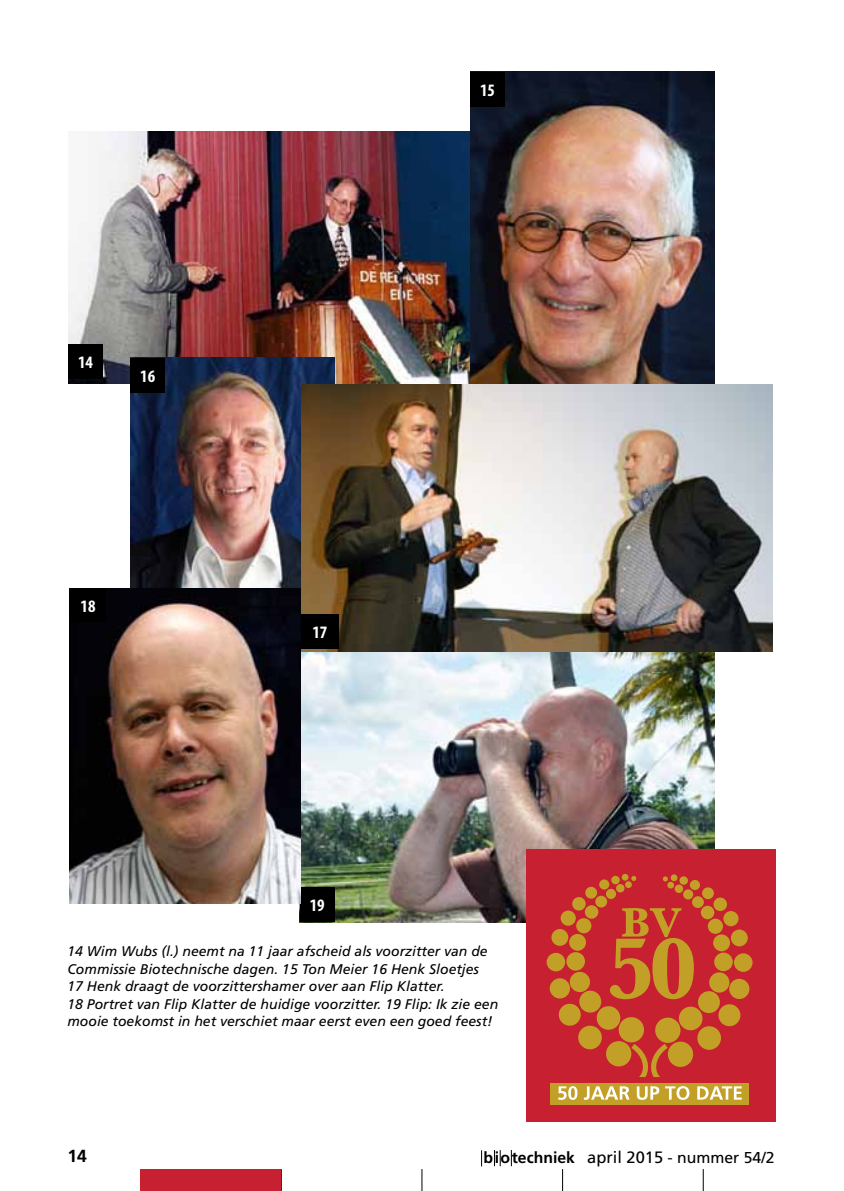
<style>
.page{position:relative;width:844px;height:1191px;background:#fff}
.page>*{position:absolute;margin:0;border:0;box-sizing:border-box;transform-origin:0 0}
.t1{font:700 condensed 17.5px "Myriad Pro";color:#fff}
.t2{font:700 17.5px "Frutiger";color:#000}
.t3{font:700 15.75px "Frutiger";color:#000}
.t4{font:italic 14px/17.5px "Frutiger";color:#000}
.s1{font-weight:400;font-size:16.45px}
.s2{font-weight:400}
</style>
<div class="page">
<svg style="left:281px;top:1169px;width:1px;height:22px"></svg>
<svg style="left:421px;top:1169px;width:1px;height:22px"></svg>
<svg style="left:562px;top:1169px;width:1px;height:22px"></svg>
<svg style="left:702px;top:1169px;width:1px;height:22px"></svg>
<svg style="left:494px;top:1150px;width:7px;height:16px"></svg>
<svg style="left:511px;top:1150px;width:1px;height:16px"></svg>
<svg style="left:481px;top:1150px;width:1px;height:16px"></svg>
<div style="left:140px;top:1169px;width:141px;height:22px;background:#c72030"></div>
<img style="left:301px;top:651px;width:413px;height:271px">
<div style="left:300px;top:887px;width:34px;height:35px;background:#000"></div>
<img style="left:68px;top:131px;width:402px;height:252px">
<div style="left:68px;top:344px;width:35px;height:35px;background:#000"></div>
<div style="left:526px;top:848px;width:249px;height:273px;background:#c72030"></div>
<div style="left:550px;top:1082px;width:198px;height:22px;background:#c29f27"></div>
<svg style="left:558px;top:1086px;width:19px;height:13px"></svg>
<svg style="left:583px;top:1086px;width:46px;height:13px"></svg>
<svg style="left:636px;top:1086px;width:23px;height:13px"></svg>
<svg style="left:665px;top:1086px;width:24px;height:13px"></svg>
<svg style="left:697px;top:1086px;width:44px;height:13px"></svg>
<div style="left:618px;top:1017px;width:25px;height:25px;background:#c29f27;border-radius:50%"></div>
<div style="left:606px;top:1041px;width:25px;height:25px;background:#c29f27;border-radius:50%"></div>
<div style="left:596px;top:1006px;width:24px;height:23px;background:#c29f27;border-radius:50%"></div>
<div style="left:578px;top:1025px;width:23px;height:24px;background:#c29f27;border-radius:50%"></div>
<div style="left:579px;top:990px;width:22px;height:22px;background:#c29f27;border-radius:50%"></div>
<div style="left:558px;top:1003px;width:22px;height:22px;background:#c29f27;border-radius:50%"></div>
<div style="left:549px;top:978px;width:21px;height:20px;background:#c29f27;border-radius:50%"></div>
<div style="left:569px;top:972px;width:21px;height:20px;background:#c29f27;border-radius:50%"></div>
<div style="left:566px;top:952px;width:19px;height:18px;background:#c29f27;border-radius:50%"></div>
<div style="left:546px;top:952px;width:19px;height:19px;background:#c29f27;border-radius:50%"></div>
<div style="left:569px;top:934px;width:17px;height:16px;background:#c29f27;border-radius:50%"></div>
<div style="left:551px;top:929px;width:17px;height:17px;background:#c29f27;border-radius:50%"></div>
<div style="left:576px;top:918px;width:15px;height:15px;background:#c29f27;border-radius:50%"></div>
<div style="left:560px;top:910px;width:15px;height:15px;background:#c29f27;border-radius:50%"></div>
<div style="left:584px;top:905px;width:14px;height:13px;background:#c29f27;border-radius:50%"></div>
<div style="left:572px;top:897px;width:13px;height:13px;background:#c29f27;border-radius:50%"></div>
<div style="left:595px;top:895px;width:12px;height:12px;background:#c29f27;border-radius:50%"></div>
<div style="left:585px;top:887px;width:12px;height:11px;background:#c29f27;border-radius:50%"></div>
<div style="left:599px;top:879px;width:10px;height:10px;background:#c29f27;border-radius:50%"></div>
<div style="left:605px;top:889px;width:11px;height:10px;background:#c29f27;border-radius:50%"></div>
<div style="left:611px;top:876px;width:8px;height:8px;background:#c29f27;border-radius:50%"></div>
<div style="left:616px;top:884px;width:8px;height:8px;background:#c29f27;border-radius:50%"></div>
<div style="left:625px;top:881px;width:6px;height:7px;background:#c29f27;border-radius:50%"></div>
<div style="left:621px;top:874px;width:7px;height:6px;background:#c29f27;border-radius:50%"></div>
<svg style="left:631px;top:876px;width:5px;height:5px"></svg>
<div style="left:655px;top:1017px;width:25px;height:26px;background:#c29f27;border-radius:50%"></div>
<div style="left:667px;top:1041px;width:26px;height:26px;background:#c29f27;border-radius:50%"></div>
<div style="left:678px;top:1006px;width:24px;height:24px;background:#c29f27;border-radius:50%"></div>
<div style="left:697px;top:1026px;width:23px;height:23px;background:#c29f27;border-radius:50%"></div>
<div style="left:697px;top:991px;width:22px;height:22px;background:#c29f27;border-radius:50%"></div>
<div style="left:718px;top:1004px;width:22px;height:22px;background:#c29f27;border-radius:50%"></div>
<div style="left:729px;top:978px;width:20px;height:21px;background:#c29f27;border-radius:50%"></div>
<div style="left:709px;top:972px;width:20px;height:20px;background:#c29f27;border-radius:50%"></div>
<div style="left:714px;top:952px;width:18px;height:19px;background:#c29f27;border-radius:50%"></div>
<div style="left:733px;top:953px;width:19px;height:19px;background:#c29f27;border-radius:50%"></div>
<div style="left:713px;top:934px;width:16px;height:17px;background:#c29f27;border-radius:50%"></div>
<div style="left:730px;top:929px;width:17px;height:17px;background:#c29f27;border-radius:50%"></div>
<div style="left:707px;top:918px;width:15px;height:15px;background:#c29f27;border-radius:50%"></div>
<div style="left:723px;top:911px;width:15px;height:15px;background:#c29f27;border-radius:50%"></div>
<div style="left:700px;top:905px;width:14px;height:14px;background:#c29f27;border-radius:50%"></div>
<div style="left:713px;top:897px;width:13px;height:14px;background:#c29f27;border-radius:50%"></div>
<div style="left:691px;top:896px;width:12px;height:12px;background:#c29f27;border-radius:50%"></div>
<div style="left:702px;top:887px;width:11px;height:12px;background:#c29f27;border-radius:50%"></div>
<div style="left:689px;top:880px;width:10px;height:10px;background:#c29f27;border-radius:50%"></div>
<div style="left:683px;top:889px;width:10px;height:10px;background:#c29f27;border-radius:50%"></div>
<div style="left:679px;top:876px;width:8px;height:8px;background:#c29f27;border-radius:50%"></div>
<div style="left:674px;top:884px;width:9px;height:9px;background:#c29f27;border-radius:50%"></div>
<div style="left:667px;top:881px;width:7px;height:7px;background:#c29f27;border-radius:50%"></div>
<div style="left:670px;top:874px;width:7px;height:7px;background:#c29f27;border-radius:50%"></div>
<svg style="left:663px;top:876px;width:4px;height:5px"></svg>
<svg style="left:631px;top:1044px;width:36px;height:33px"></svg>
<svg style="left:610px;top:908px;width:83px;height:91px"></svg>
<img style="left:470px;top:72px;width:244px;height:312px">
<div style="left:470px;top:72px;width:35px;height:35px;background:#000"></div>
<img style="left:130px;top:357px;width:205px;height:257px">
<div style="left:130px;top:358px;width:35px;height:34px;background:#000"></div>
<img style="left:302px;top:384px;width:470px;height:267px">
<div style="left:301px;top:614px;width:38px;height:34px;background:#000"></div>
<img style="left:69px;top:588px;width:232px;height:315px">
<div style="left:71px;top:588px;width:34px;height:33px;background:#000"></div>
<p class="t1" style="left:78px;top:351px;width:16px">14</p>
<p class="t1" style="left:140px;top:365px;width:16px">16</p>
<p class="t1" style="left:81px;top:595px;width:16px">18</p>
<p class="t1" style="left:480px;top:79px;width:16px">15</p>
<p class="t1" style="left:312px;top:621px;width:16px">17</p>
<p class="t1" style="left:309px;top:894px;width:16px">19</p>
<p class="t4" style="left:67px;top:942px;width:432px">14 Wim Wubs (l.) neemt na 11 jaar afscheid als voorzitter van de Commissie Biotechnische dagen. 15 Ton Meier 16 Henk Sloetjes<br>17 Henk draagt de voorzittershamer over aan Flip Klatter.<br>18 Portret van Flip Klatter de huidige voorzitter. 19 Flip: Ik zie een mooie toekomst in het verschiet maar eerst even een goed feest!</p>
<p class="t2" style="left:67px;top:1145px;width:21px">14</p>
<p class="t3" style="left:483px;top:1148px;width:292px">biotechniek <span class="s1">april 2015</span> <span class="s2">- nummer 54/2</span></p>
</div>
